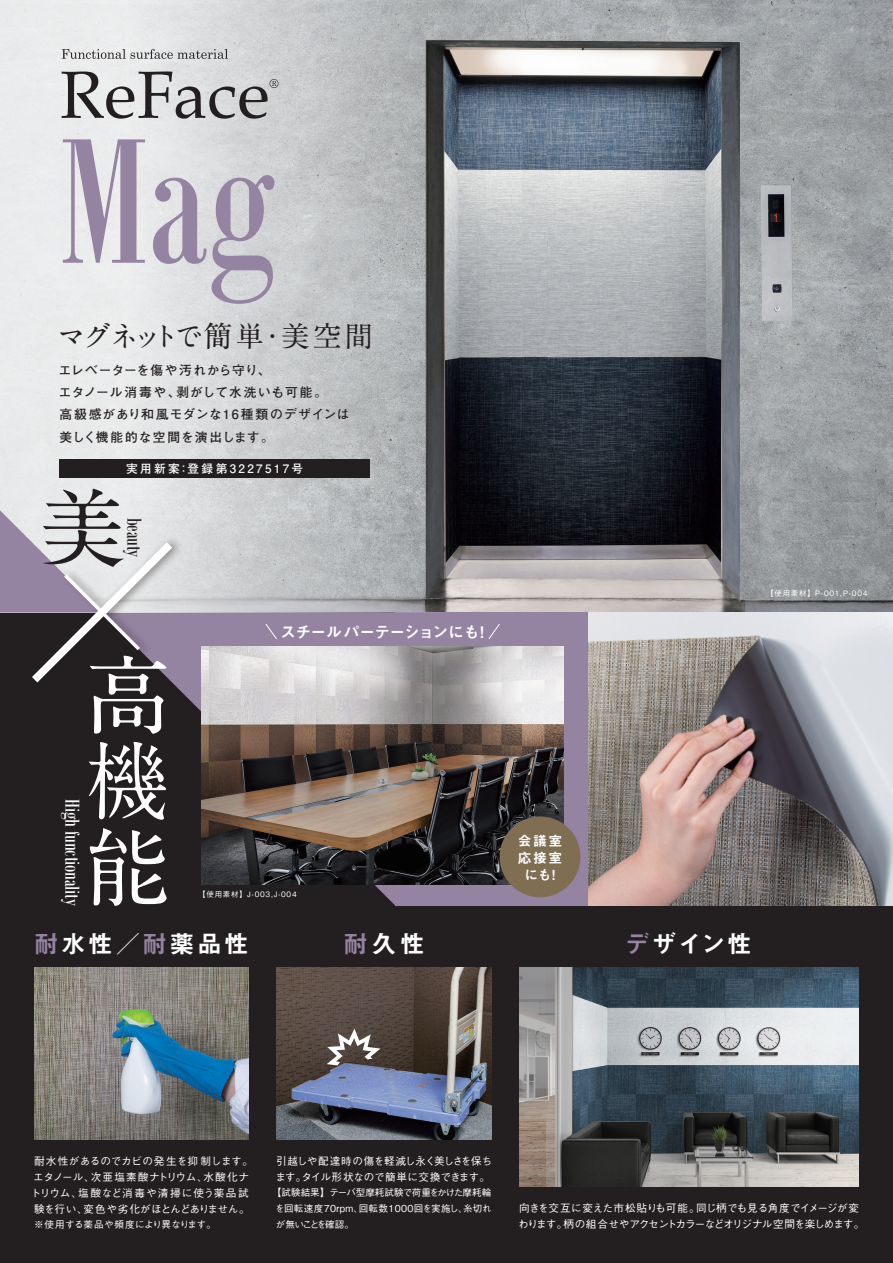
<style>
.page{position:relative;width:893px;height:1263px;background:#fff}
.page>*{position:absolute;margin:0;border:0;box-sizing:border-box;transform-origin:0 0}
.t1{font:193.8px "Bodoni MT Condensed";color:#9583a2}
.t2{font:700 86.1px/86.1px "A1 Mincho Std";color:#fff;text-align:justify}
.t3{font:700 86.1px "A1 Mincho Std";color:#231f20}
.t4{font:700 28.65px "A1 Mincho Std";letter-spacing:-.095em;color:#231f20}
.t5{font:700 28.65px "A1 Mincho Std";letter-spacing:-.055em;color:#231f20}
.t6{font:24.45px "Midashi Go Pro MB31";letter-spacing:.1em;color:#fff}
.t7{font:21.75px "Bodoni MT Condensed";letter-spacing:-.01em;color:#fff}
.t8{font:21.75px "Bodoni MT Condensed";letter-spacing:-.01em;color:#231f20}
.t9{font:15.9px "Midashi Go Pro MB31";letter-spacing:-.045em;color:#fff}
.t10{font:13.8px/17px "Midashi Go Pro MB31";letter-spacing:.1em;color:#fff;text-align:right}
.t11{font:700 12.75px/22.4px "Futo Go B101 Pr 6";letter-spacing:.075em;color:#231f20}
.t12{font:700 11.7px "Futo Go B101 Pr 6";letter-spacing:.2em;color:#fff}
.t13{font:500 10.65px/15.9px "Gothic BBB Pro";letter-spacing:-.02em;color:#fff;text-align:right}
.t14{font:500 10.65px/15.9px "Gothic BBB Pro";letter-spacing:-.045em;color:#fff}
.t15{font:500 10.65px/15.9px "Gothic BBB Pro";letter-spacing:.02em;color:#fff}
.t16{font:500 10.65px/15.9px "Gothic BBB Pro";letter-spacing:.075em;color:#fff}
.t17{font:500 10.65px "Gothic BBB Pro";letter-spacing:.065em;color:#fff}
.t18{font:500 9.6px/15.9px "Gothic BBB Pro";color:#fff;text-align:right}
.t19{font:500 9.6px/15.9px "Gothic BBB Pro";letter-spacing:.02em;color:#fff}
.t20{font:500 9.6px "Gothic BBB Pro";letter-spacing:.035em;color:#fff}
.t21{font:500 7.5px "Gothic BBB Pro";letter-spacing:.1em;color:#fff}
.s1{color:#9583a2}
</style>
<div class="page">
<img style="left:457px;top:0;width:436px;height:612px">
<div style="left:0;top:612px;width:893px;height:651px;background:#231f20"></div>
<div style="left:395px;top:612px;width:498px;height:294px;background:#9583a2"></div>
<svg style="left:180px;top:612px;width:215px;height:293px"></svg>
<svg style="left:0;top:0;width:457px;height:612px;background:#c7c9ca"></svg>
<img style="left:589px;top:612px;width:304px;height:294px">
<img style="left:202px;top:646px;width:361px;height:238px">
<div style="left:500px;top:816px;width:80px;height:81px;background:#7f6e52;border-radius:50%"></div>
<div style="left:29px;top:535px;width:155px;height:155px;background:#231f20;opacity:.5"></div>
<svg style="left:0;top:510px;width:180px;height:180px"></svg>
<svg style="left:62px;top:71px;width:217px;height:48px;background:#b0b0b1"></svg>
<svg style="left:62px;top:49px;width:166px;height:10px;background:#bababb"></svg>
<svg style="left:265px;top:623px;width:13px;height:17px"></svg>
<svg style="left:488px;top:624px;width:12px;height:15px"></svg>
<img style="left:34px;top:967px;width:215px;height:173px">
<img style="left:276px;top:967px;width:215px;height:173px">
<svg style="left:327px;top:1028px;width:53px;height:37px;background:#7c726e"></svg>
<img style="left:519px;top:968px;width:340px;height:218px">
<div style="left:60px;top:459px;width:310px;height:18px;background:#231f20"></div>
<h1 class="t1" style="left:60px;top:85px;width:217px">Mag</h1>
<h3 class="t4" style="left:57px;top:313px;width:208px">マグネットで簡単</h3>
<p class="t11" style="left:176px;top:358px;width:152px;text-indent:-117px">エレベーターを傷や汚れから守り、<br>剥がして水洗いも可能。</p>
<h3 class="t5" style="left:281px;top:313px;width:93px">美空間</h3>
<h3 class="t5" style="left:258px;top:313px;width:30px">・</h3>
<p class="t11" style="left:59px;top:380px;width:292px">エタノール消毒や、<br>高級感があり和風モダンな16種類のデザインは美しく機能的な空間を演出します。</p>
<p class="t12" style="left:188px;top:459px;width:117px">登録第3227517号</p>
<p class="t12" style="left:126px;top:459px;width:55px">実用新案</p>
<p class="t12" style="left:178px;top:459px;width:13px">：</p>
<h2 class="t3" style="left:40px;top:458px;width:86px">美</h2>
<h3 class="t8" style="left:147px;top:518px;width:41px;rotate:90deg">beauty</h3>
<h3 class="t7" style="left:85px;top:799px;width:108px;rotate:90deg">High functionality</h3>
<h2 class="t2" style="left:85px;top:640px;width:84px">高機能</h2>
<p class="t9" style="left:280px;top:619px;width:201px">スチールパーテーションにも</p>
<p class="t9" style="left:474px;top:619px;width:17px">!</p>
<p class="t21" style="left:198px;top:888px;width:100px">【使用素材】J-003,J-004</p>
<h3 class="t6" style="left:34px;top:924px;width:216px"><span class="s1">耐</span>水性／<span class="s1">耐</span>薬品性</h3>
<h3 class="t6" style="left:343px;top:924px;width:83px"><span class="s1">耐</span>久性</h3>
<p class="t10" style="left:518px;top:831px;width:46px">会議室応接室!</p>
<p class="t10" style="left:524px;top:865px;width:29px">にも</p>
<p class="t21" style="left:766px;top:587px;width:103px">【使用素材】P-001,P-004</p>
<h3 class="t6" style="left:625px;top:924px;width:129px"><span class="s1">デ</span>ザイン性</h3>
<p class="t15" style="left:203px;top:1152px;width:51px;text-indent:-169px">耐水性があるのでカビの発生を抑制します。水酸化ナ</p>
<p class="t17" style="left:91px;top:1168px;width:118px">次亜塩素酸ナトリウム、</p>
<p class="t16" style="left:78px;top:1167px;width:172px;text-indent:-45px">エタノール、<br>塩酸など消毒や清掃に使う薬品試</p>
<p class="t13" style="left:31px;top:1183px;width:53px">トリウム、</p>
<p class="t14" style="left:83px;top:1199px;width:168px">変色や劣化がほとんどありません。</p>
<p class="t13" style="left:34px;top:1199px;width:55px">験を行い、</p>
<p class="t18" style="left:34px;top:1215px;width:184px">※使用する薬品や頻度により異なります。</p>
<p class="t13" style="left:276px;top:1152px;width:217px">引越しや配達時の傷を軽減し永く美しさを保ちタイル形状なので簡単に交換できます。</p>
<p class="t13" style="left:275px;top:1167px;width:33px">ます。</p>
<p class="t18" style="left:272px;top:1183px;width:221px">【試験結果】テーバ型摩耗試験で荷重をかけた摩耗輪糸切れ</p>
<p class="t19" style="left:275px;top:1199px;width:89px">を回転速度70rpm、が無いことを確認。</p>
<p class="t20" style="left:359px;top:1200px;width:110px">回転数1000回を実施し、</p>
<p class="t14" style="left:564px;top:1198px;width:302px;text-indent:-45px">向きを交互に変えた市松貼りも可能。<br>柄の組合せやアクセントカラーなどオリジナル空間を楽しめます。</p>
<p class="t13" style="left:696px;top:1198px;width:164px">同じ柄でも見る角度でイメージが変</p>
<p class="t13" style="left:518px;top:1214px;width:51px">わります。</p>
</div>
